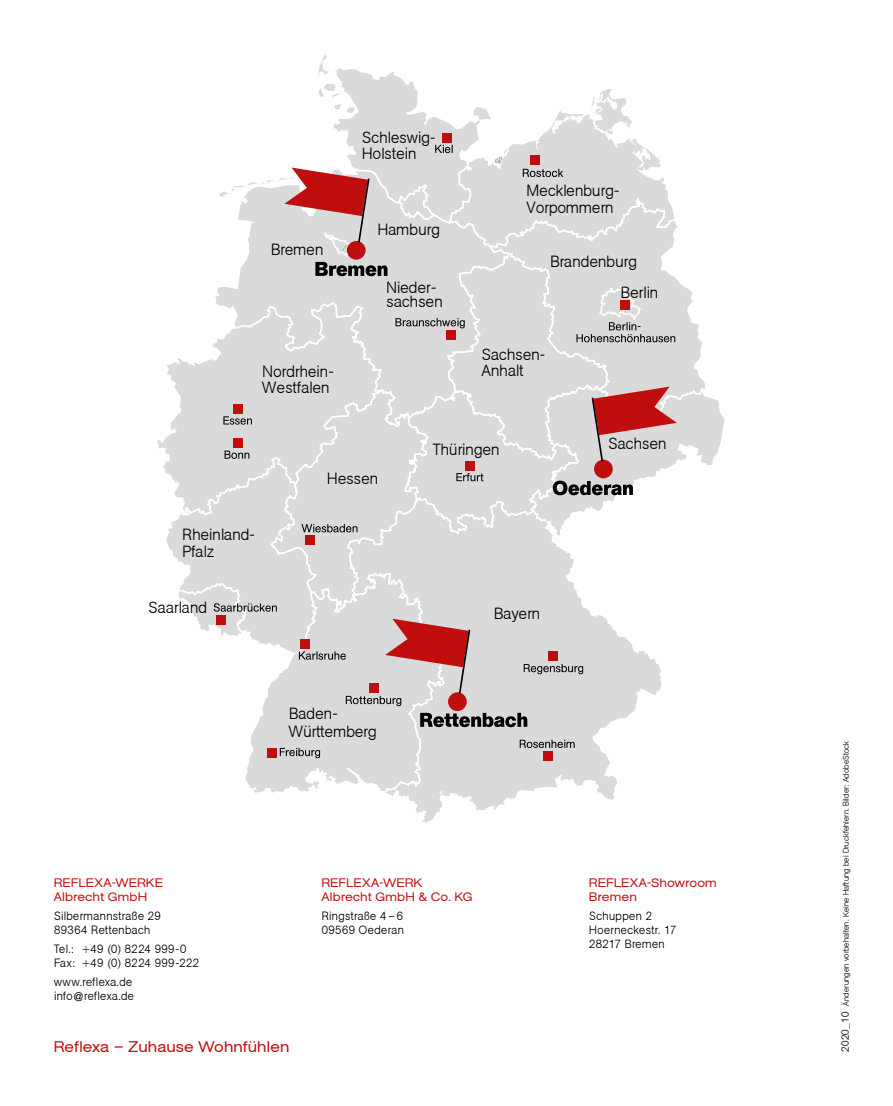
<style>
.page{position:relative;width:893px;height:1106px;background:#fff}
.page>*{position:absolute;margin:0;border:0;box-sizing:border-box;transform-origin:0 0}
.t1{font:700 16.2px/16.5px "Agba Small";color:#000}
.t2{font:15px "Agba Extended Normal";letter-spacing:.025em;color:#c00d0e}
.t3{font:700 12px/14.4px "Agba Small";letter-spacing:.02em;color:#000}
.t4{font:12px/14.4px "Agba Extended Normal";letter-spacing:.03em;color:#c00d0e}
.t5{font:700 8.25px "Agba Small";color:#000}
.s1{font-size:10.5px}
</style>
<div class="page">
<svg style="left:166px;top:54px;width:558px;height:764px"></svg>
<p class="t1" style="left:271px;top:241px;width:54px">Bremen</p>
<p class="t1" style="left:263px;top:362px;width:73px">Nordrhein-<br>Westfalen</p>
<p class="t1" style="left:362px;top:129px;width:75px">Schleswig-<br>Holstein</p>
<p class="t1" style="left:378px;top:221px;width:64px">Hamburg</p>
<p class="t1" style="left:386px;top:279px;width:58px;line-height:14.4px">Nieder&shy;sachsen</p>
<p class="t1" style="left:527px;top:182px;width:94px">Mecklenburg-<br>Vorpommern</p>
<p class="t1" style="left:621px;top:245px;width:39px;line-height:30.9px;text-indent:-71px">Brandenburg<br>Berlin</p>
<p class="t1" style="left:482px;top:346px;width:65px">Sachsen-<br>Anhalt</p>
<p class="t1" style="left:433px;top:441px;width:68px">Thüringen</p>
<p class="t1" style="left:608px;top:434px;width:60px">Sachsen</p>
<p class="t1" style="left:183px;top:526px;width:74px">Rheinland-<br>Pfalz</p>
<p class="t1" style="left:148px;top:599px;width:60px">Saarland</p>
<p class="t1" style="left:327px;top:469px;width:53px">Hessen</p>
<p class="t1" style="left:289px;top:705px;width:89px;line-height:17.7px">Baden-<br>Württemberg</p>
<p class="t1" style="left:494px;top:605px;width:48px">Bayern</p>
<p class="t4" style="left:54px;top:875px;width:111px">REFLEXA-WERKE<br>Albrecht GmbH</p>
<p class="t3" style="left:54px;top:908px;width:109px">Silbermannstraße 29<br>89364 Rettenbach</p>
<p class="t3" style="left:54px;top:941px;width:147px">Tel.: +49 (0) 8224 999-0<br>Fax: +49 (0) 8224 999-222</p>
<p class="t3" style="left:54px;top:974px;width:82px">www.reflexa.de info@reflexa.de</p>
<p class="t2" style="left:54px;top:1038px;width:237px">Reflexa – Zuhause Wohnfühlen</p>
<p class="t4" style="left:322px;top:875px;width:153px">REFLEXA-WERK<br>Albrecht GmbH &amp; Co. KG</p>
<p class="t3" style="left:322px;top:908px;width:84px">Ringstraße 4 – 6<br>09569 Oederan</p>
<p class="t4" style="left:589px;top:875px;width:129px">REFLEXA-Showroom<br>Bremen</p>
<p class="t3" style="left:589px;top:908px;width:89px">Schuppen 2<br>Hoerneckestr. 17<br>28217 Bremen</p>
<p class="t5" style="left:841px;top:1051px;width:312px;rotate:-90deg"><span class="s1">2020_10</span> Änderungen vorbehalten. Keine Haftung bei Druckfehlern. Bilder: AdobeStock</p>
</div>
